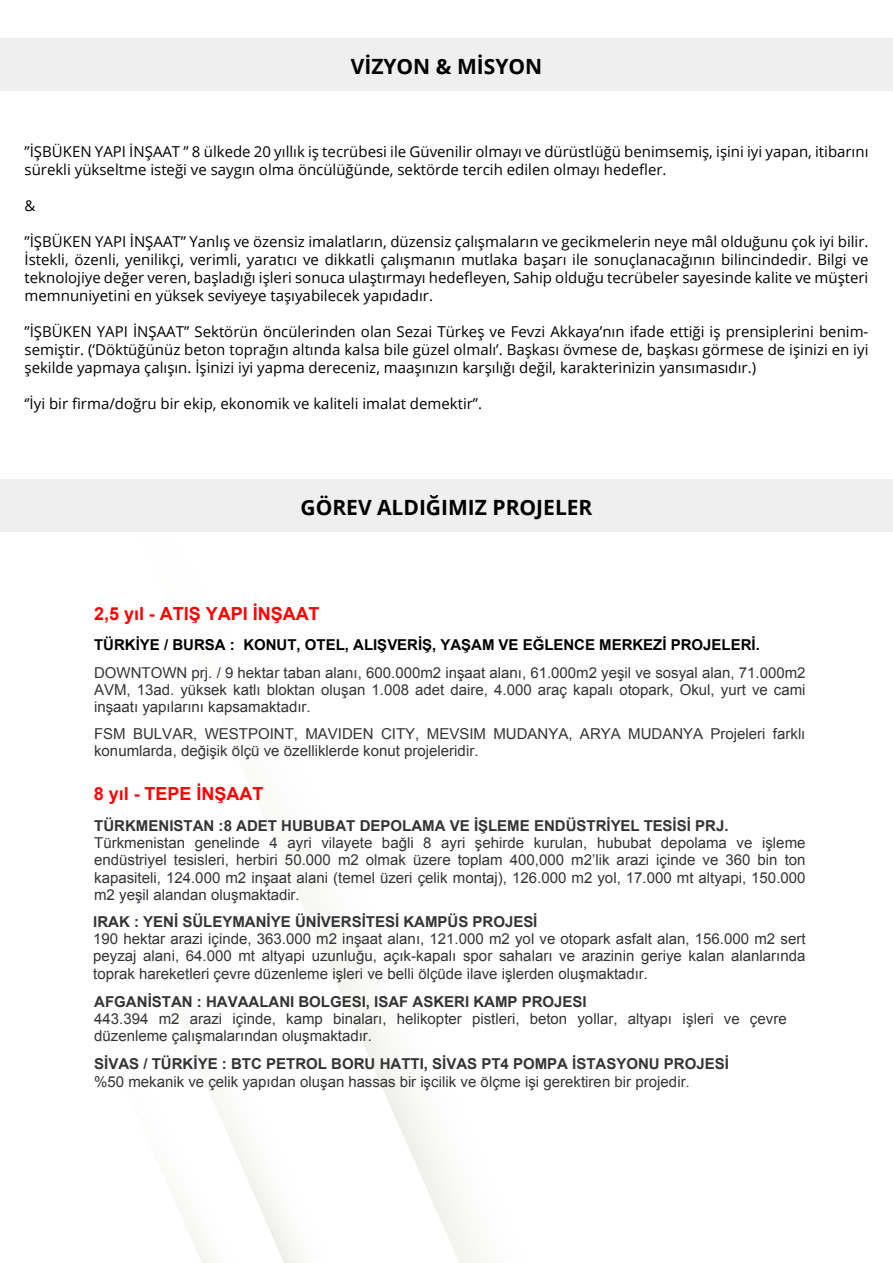
<style>
.page{position:relative;width:893px;height:1263px;background:#fff}
.page>*{position:absolute;margin:0;border:0;box-sizing:border-box;transform-origin:0 0}
.t1{font:700 21px "Open Sans";color:#000}
.t2{font:700 18px "Arial";color:#f00}
.t3{font:15px/17.2px "Arial";color:#343434;text-align:justify}
.t4{font:15px/18px "Open Sans";color:#000;text-align:justify}
.t5{font:700 15px "Arial";color:#343434}
.t6{font:700 15px "Arial";color:#000}
.s1{font-weight:700}
.s2{font-size:13.5px}
</style>
<div class="page">
<svg style="left:302px;top:903px;width:174px;height:360px"></svg>
<svg style="left:202px;top:929px;width:232px;height:334px"></svg>
<div style="left:0;top:38px;width:893px;height:53px;background:#efefef"></div>
<div style="left:0;top:479px;width:893px;height:53px;background:#efefef"></div>
<h1 class="t1" style="left:351px;top:51px;width:193px">VİZYON &amp; MİSYON</h1>
<p class="t4" style="left:25px;top:142px;width:845px">”İŞBÜKEN YAPI İNŞAAT ” 8 ülkede 20 yıllık iş tecrübesi ile Güvenilir olmayı ve dürüstlüğü benimsemiş, işini iyi yapan, itibarını sürekli yükseltme isteği ve saygın olma öncülüğünde, sektörde tercih edilen olmayı hedefler.</p>
<p class="t4" style="left:25px;top:196px;width:12px">&amp;</p>
<p class="t4" style="left:25px;top:232px;width:845px">”İŞBÜKEN YAPI İNŞAAT” Yanlış ve özensiz imalatların, düzensiz çalışmaların ve gecikmelerin neye mâl olduğunu çok iyi bilir.<br>İstekli, özenli, yenilikçi, verimli, yaratıcı ve dikkatli çalışmanın mutlaka başarı ile sonuçlanacağının bilincindedir. Bilgi ve teknolojiye değer veren, başladığı işleri sonuca ulaştırmayı hedefleyen, Sahip olduğu tecrübeler sayesinde kalite ve müşteri memnuniyetini en yüksek seviyeye taşıyabilecek yapıdadır.</p>
<p class="t4" style="left:25px;top:322px;width:845px">”İŞBÜKEN YAPI İNŞAAT” Sektörün öncülerinden olan Sezai Türkeş ve Fevzi Akkaya’nın ifade ettiği iş prensiplerini benim&shy;semiştir. (‘Döktüğünüz beton toprağın altında kalsa bile güzel olmalı’. Başkası övmese de, başkası görmese de işinizi en iyi şekilde yapmaya çalışın. İşinizi iyi yapma dereceniz, maaşınızın karşılığı değil, karakterinizin yansımasıdır.)</p>
<p class="t4" style="left:25px;top:394px;width:459px">‘’İyi bir firma/doğru bir ekip, ekonomik ve kaliteli imalat demektir’’.</p>
<h1 class="t1" style="left:300px;top:492px;width:293px">GÖREV ALDIĞIMIZ PROJELER</h1>
<p class="t2" style="left:94px;top:601px;width:227px">2,5 yıl - ATIŞ YAPI İNŞAAT</p>
<p class="t6" style="left:94px;top:635px;width:667px">TÜRKİYE / BURSA : KONUT, OTEL, ALIŞVERİŞ, YAŞAM VE EĞLENCE MERKEZİ PROJELERİ.</p>
<p class="t3" style="left:94px;top:664px;width:713px">DOWNTOWN prj. / 9 hektar taban alanı, 600.000m2 inşaat alanı, 61.000m2 yeşil ve sosyal alan, 71.000m2<br>AVM, 13ad. yüksek katlı bloktan oluşan 1.008 adet daire, 4.000 araç kapalı otopark, Okul, yurt ve cami inşaatı yapılarını kapsamaktadır.</p>
<p class="t3" style="left:94px;top:725px;width:713px">FSM BULVAR, WESTPOINT, MAVIDEN CITY, MEVSIM MUDANYA, ARYA MUDANYA Projeleri farklı konumlarda, değişik ölçü ve özelliklerde konut projeleridir.</p>
<p class="t2" style="left:94px;top:782px;width:171px">8 yıl - TEPE İNŞAAT</p>
<p class="t5" style="left:94px;top:816px;width:636px">TÜRKMENISTAN :8 ADET HUBUBAT DEPOLAMA VE İŞLEME ENDÜSTRİYEL TESİSİ PRJ.</p>
<p class="t3" style="left:94px;top:834px;width:713px">Türkmenistan genelinde 4 ayri vilayete bağli 8 ayri şehirde kurulan, hububat depolama ve işleme endüstriyel tesisleri, herbiri 50.000 m2 olmak üzere toplam 400,000 m2’lik arazi içinde ve 360 bin ton kapasiteli, 124.000 m2 inşaat alani (temel üzeri çelik montaj), 126.000 m2 yol, 17.000 mt altyapi, 150.000 m2 yeşil alandan oluşmaktadir.</p>
<p class="t5" style="left:93px;top:912px;width:446px">IRAK : YENİ SÜLEYMANİYE ÜNİVERSİTESİ KAMPÜS PROJESİ</p>
<p class="t3" style="left:93px;top:930px;width:714px">190 hektar arazi içinde, 363.000 m2 inşaat alanı, 121.000 m2 yol ve otopark asfalt alan, 156.000 m2 sert peyzaj alani, 64.000 mt altyapi uzunluğu, açık-kapalı spor sahaları ve arazinin geriye kalan alanlarında toprak hareketleri çevre düzenleme işleri ve belli ölçüde ilave işlerden oluşmaktadır.</p>
<p class="t5" style="left:94px;top:993px;width:494px">AFGANİSTAN : HAVAALANI BOLGESI, ISAF ASKERI KAMP PROJESI</p>
<p class="t3" style="left:94px;top:1010px;width:694px">443.394 m2 arazi içinde, kamp binaları, helikopter pistleri, beton yollar, altyapı işleri ve çevre düzenleme çalışmalarından oluşmaktadır.</p>
<p class="t3" style="left:94px;top:1055px;width:636px"><span class="s1">SİVAS / TÜRKİYE : BTC PETROL BORU HATTI, SİVAS PT4 POMPA İSTASYONU PROJESİ </span>%50 mekanik ve çelik yapıdan oluşan hassas bir işcilik ve ölçme işi gerektiren bir projedir<span class="s2">.</span></p>
</div>
